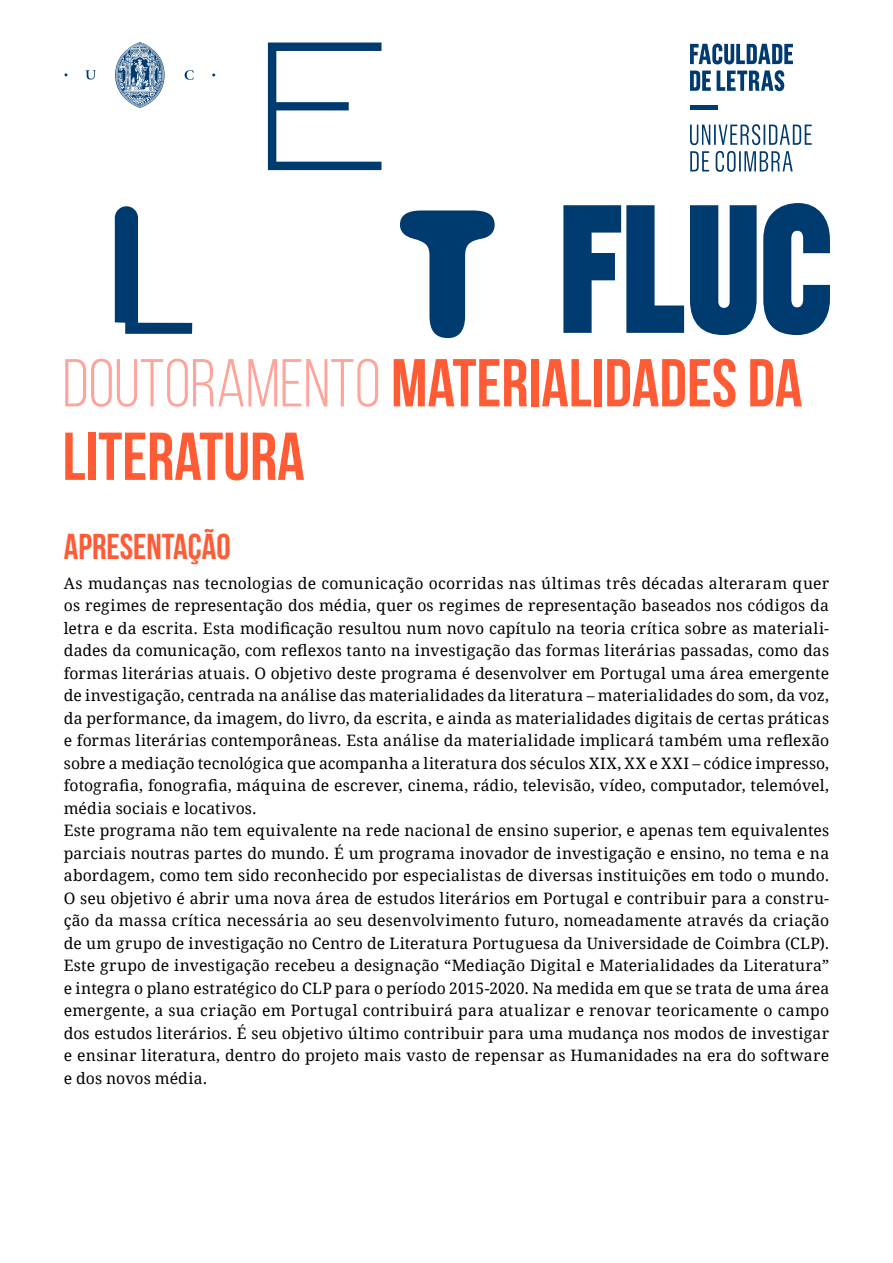
<style>
.page{position:relative;width:893px;height:1263px;background:#fff}
.page>*{position:absolute;margin:0;border:0;box-sizing:border-box;transform-origin:0 0}
.t1{font:67.5px/73.5px "Bebas Neue";color:#ff5b35}
.t2{font:36px "Bebas Neue";color:#ff5b35}
.t3{font:15.75px/22.5px "Droid Serif";letter-spacing:.01em;color:#000}
.s1{color:#ffa49a}
</style>
<div class="page">
<svg style="left:115px;top:206px;width:77px;height:128px"></svg>
<svg style="left:268px;top:43px;width:113px;height:127px"></svg>
<svg style="left:563px;top:203px;width:267px;height:132px"></svg>
<svg style="left:690px;top:70px;width:94px;height:21px"></svg>
<svg style="left:690px;top:44px;width:103px;height:20px"></svg>
<svg style="left:690px;top:151px;width:103px;height:21px"></svg>
<svg style="left:690px;top:124px;width:122px;height:21px"></svg>
<hr style="left:690px;top:106px;width:27px;height:4px;background:#003b70">
<svg style="left:115px;top:42px;width:50px;height:66px"></svg>
<svg style="left:85px;top:70px;width:11px;height:10px"></svg>
<svg style="left:185px;top:70px;width:9px;height:10px"></svg>
<svg style="left:400px;top:210px;width:95px;height:128px"></svg>
<h1 class="t1" style="left:63px;top:345px;width:741px"><span class="s1">DOUTORAMENTO</span> MATERIALIDADES DA<br>LITERATURA</h1>
<h2 class="t2" style="left:64px;top:526px;width:168px">APRESENTAÇÃO</h2>
<p class="t3" style="left:64px;top:571px;width:767px">As mudanças nas tecnologias de comunicação ocorridas nas últimas três décadas alteraram quer os regimes de representação dos média, quer os regimes de representação baseados nos códigos da letra e da escrita. Esta modificação resultou num novo capítulo na teoria crítica sobre as materiali&shy;dades da comunicação, com reflexos tanto na investigação das formas literárias passadas, como das formas literárias atuais. O objetivo deste programa é desenvolver em Portugal uma área emergente de investigação, centrada na análise das materialidades da literatura – materialidades do som, da voz, da performance, da imagem, do livro, da escrita, e ainda as materialidades digitais de certas práticas e formas literárias contemporâneas. Esta análise da materialidade implicará também uma reflexão sobre a mediação tecnológica que acompanha a literatura dos séculos XIX, XX e XXI – códice impresso, fotografia, fonografia, máquina de escrever, cinema, rádio, televisão, vídeo, computador, telemóvel, média sociais e locativos.<br>Este programa não tem equivalente na rede nacional de ensino superior, e apenas tem equivalentes parciais noutras partes do mundo. É um programa inovador de investigação e ensino, no tema e na abordagem, como tem sido reconhecido por especialistas de diversas instituições em todo o mundo.<br>O seu objetivo é abrir uma nova área de estudos literários em Portugal e contribuir para a constru&shy;ção da massa crítica necessária ao seu desenvolvimento futuro, nomeadamente através da criação de um grupo de investigação no Centro de Literatura Portuguesa da Universidade de Coimbra (CLP).<br>Este grupo de investigação recebeu a designação “Mediação Digital e Materialidades da Literatura” e integra o plano estratégico do CLP para o período 2015-2020. Na medida em que se trata de uma área emergente, a sua criação em Portugal contribuirá para atualizar e renovar teoricamente o campo dos estudos literários. É seu objetivo último contribuir para uma mudança nos modos de investigar e ensinar literatura, dentro do projeto mais vasto de repensar as Humanidades na era do software e dos novos média.</p>
</div>
